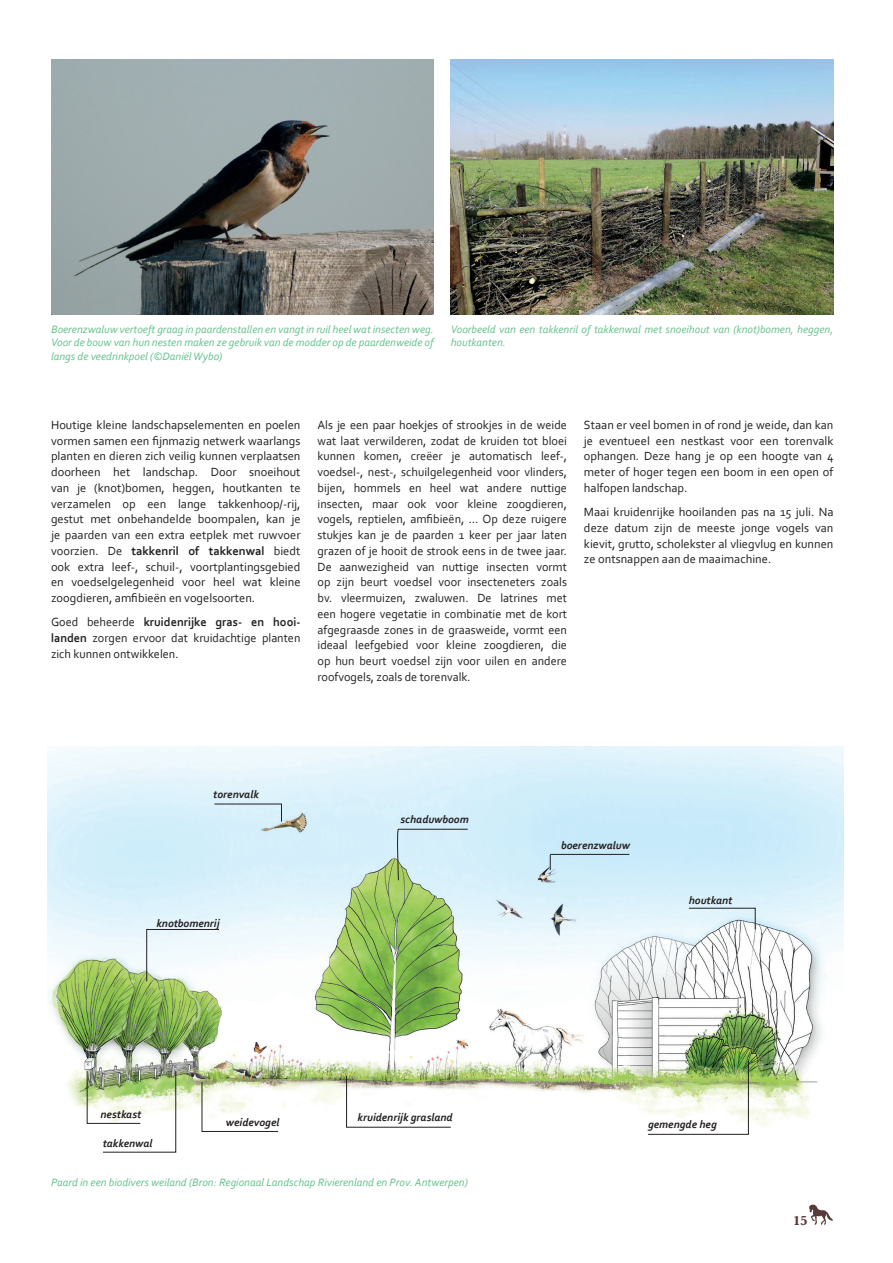
<style>
.page{position:relative;width:893px;height:1263px;background:#fff}
.page>*{position:absolute;margin:0;border:0;box-sizing:border-box;transform-origin:0 0}
.t1{font:700 13.5px "Baskerville";color:#563b39}
.RLM_lopende_tekst{font:12.45px/15.8px "Corbel";color:#231f20;text-align:justify}
.RLM_lopende_tekst-2{font:italic 11.25px/13.5px "Corbel";color:#65c18b;text-align:justify}
.foto_s{font:italic 700 11.25px "Corbel";color:#231f20}
.foto_s-2{font:italic 11.25px "Corbel";color:#65c18b}
.s1{font-weight:700}
</style>
<div class="page">
<svg style="left:809px;top:1204px;width:24px;height:21px"></svg>
<img style="left:48px;top:746px;width:795px;height:393px">
<img style="left:51px;top:60px;width:383px;height:254px">
<img style="left:451px;top:60px;width:382px;height:254px">
<svg style="left:86px;top:1070px;width:90px;height:83px"></svg>
<svg style="left:201px;top:1081px;width:78px;height:51px"></svg>
<svg style="left:346px;top:1075px;width:105px;height:53px"></svg>
<img style="left:647px;top:1060px;width:102px;height:75px">
<svg style="left:146px;top:929px;width:74px;height:53px"></svg>
<svg style="left:214px;top:803px;width:68px;height:19px"></svg>
<svg style="left:396px;top:828px;width:72px;height:53px;background:#cde6ec"></svg>
<hr style="left:550px;top:854px;width:79px;height:1px;background:#231f20">
<svg style="left:688px;top:907px;width:68px;height:23px;background:#d3e2e8"></svg>
<svg style="left:550px;top:855px;width:1px;height:15px"></svg>
<p class="RLM_lopende_tekst-2" style="left:51px;top:322px;width:384px">Boerenzwaluw vertoeft graag in paardenstallen en vangt in ruil heel wat insecten weg.<br>Voor de bouw van hun nesten maken ze gebruik van de modder op de paardenweide of langs de veedrinkpoel (©Daniël Wybo)</p>
<p class="RLM_lopende_tekst-2" style="left:451px;top:322px;width:384px">Voorbeeld van een takkenril of takkenwal met snoeihout van (knot)bomen, heggen, houtkanten.</p>
<p class="RLM_lopende_tekst" style="left:51px;top:417px;width:251px">Houtige kleine landschapselementen en poelen vormen samen een fijnmazig netwerk waarlangs planten en dieren zich veilig kunnen verplaatsen doorheen het landschap. Door snoeihout van je (knot)bomen, heggen, houtkanten te verzamelen op een lange takkenhoop/-rij, gestut met onbehandelde boompalen, kan je je paarden van een extra eetplek met ruwvoer voorzien. De <span class="s1">takkenril of takkenwal</span> biedt ook extra leef-, schuil-, voortplantingsgebied en voedselgelegenheid voor heel wat kleine zoogdieren, amfibieën en vogelsoorten.</p>
<p class="RLM_lopende_tekst" style="left:51px;top:614px;width:251px">Goed beheerde <span class="s1">kruidenrijke gras- en hooi&shy;landen</span> zorgen ervoor dat kruidachtige planten zich kunnen ontwikkelen.</p>
<p class="RLM_lopende_tekst" style="left:317px;top:417px;width:251px">Als je een paar hoekjes of strookjes in de weide wat laat verwilderen, zodat de kruiden tot bloei kunnen komen, creëer je automatisch leef-, voedsel-, nest-, schuilgelegenheid voor vlinders, bijen, hommels en heel wat andere nuttige insecten, maar ook voor kleine zoogdieren, vogels, reptielen, amfibieën, … Op deze ruigere stukjes kan je de paarden 1 keer per jaar laten grazen of je hooit de strook eens in de twee jaar.<br>De aanwezigheid van nuttige insecten vormt op zijn beurt voedsel voor insecteneters zoals bv. vleermuizen, zwaluwen. De latrines met een hogere vegetatie in combinatie met de kort afgegraasde zones in de graasweide, vormt een ideaal leefgebied voor kleine zoogdieren, die op hun beurt voedsel zijn voor uilen en andere roofvogels, zoals de torenvalk.</p>
<p class="RLM_lopende_tekst" style="left:584px;top:417px;width:251px">Staan er veel bomen in of rond je weide, dan kan je eventueel een nestkast voor een torenvalk ophangen. Deze hang je op een hoogte van 4 meter of hoger tegen een boom in een open of halfopen landschap.</p>
<p class="RLM_lopende_tekst" style="left:584px;top:504px;width:251px">Maai kruidenrijke hooilanden pas na 15 juli. Na deze datum zijn de meeste jonge vogels van kievit, grutto, scholekster al vliegvlug en kunnen ze ontsnappen aan de maaimachine.</p>
<p class="foto_s" style="left:213px;top:787px;width:47px">torenvalk</p>
<p class="foto_s" style="left:156px;top:916px;width:65px">knotbomenrij</p>
<p class="foto_s" style="left:401px;top:813px;width:70px">schaduwboom</p>
<p class="foto_s" style="left:561px;top:838px;width:71px">boerenzwaluw</p>
<p class="foto_s" style="left:689px;top:893px;width:45px">houtkant</p>
<p class="foto_s" style="left:101px;top:1107px;width:42px">nestkast</p>
<p class="foto_s" style="left:103px;top:1137px;width:51px">takkenwal</p>
<p class="foto_s" style="left:226px;top:1115px;width:55px">weidevogel</p>
<p class="foto_s" style="left:358px;top:1110px;width:97px">kruidenrijk grasland</p>
<p class="foto_s" style="left:648px;top:1117px;width:70px">gemengde heg</p>
<p class="foto_s-2" style="left:51px;top:1175px;width:418px">Paard in een biodivers weiland (Bron: Regionaal Landschap Rivierenland en Prov. Antwerpen)</p>
<p class="t1" style="left:793px;top:1211px;width:16px">15</p>
</div>
